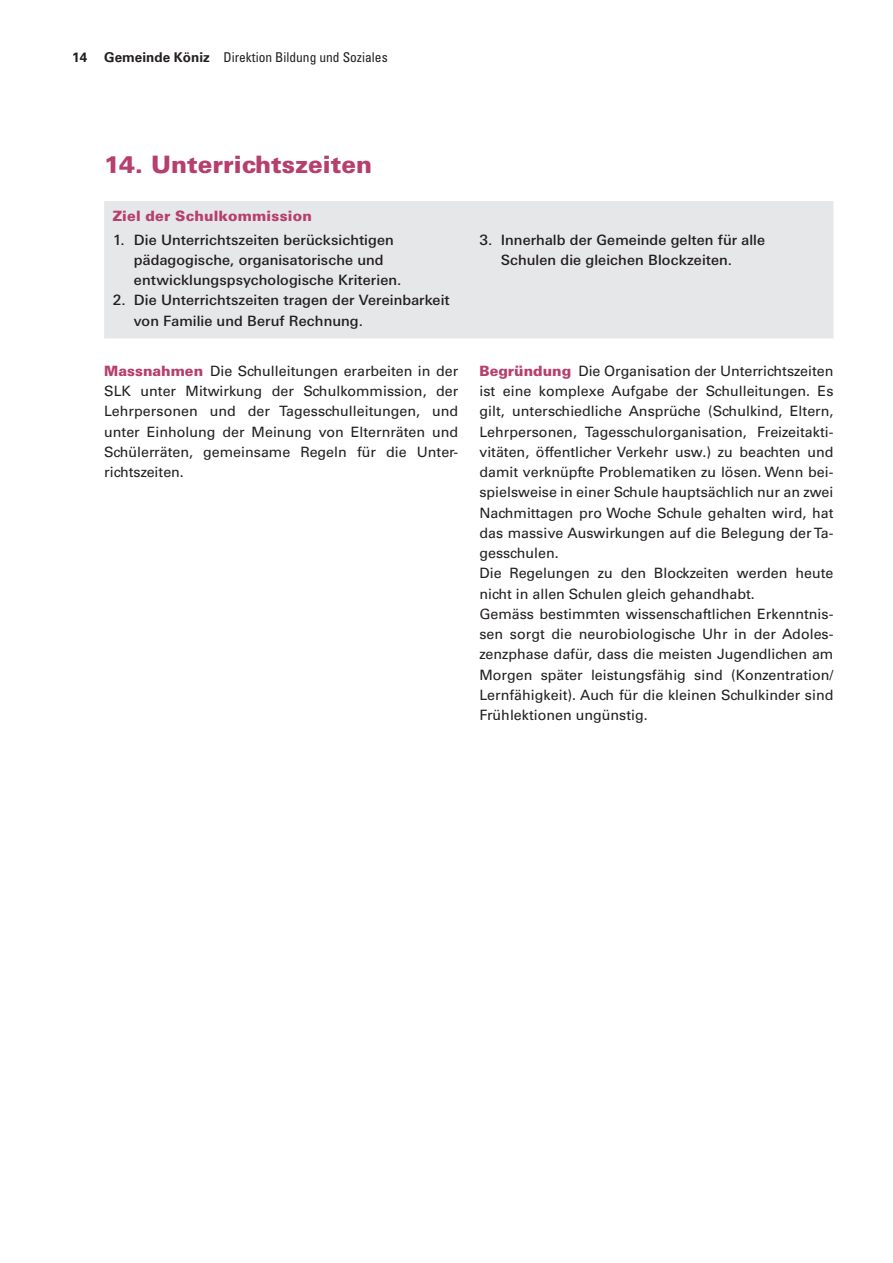
<style>
.page{position:relative;width:893px;height:1263px;background:#fff}
.page>*{position:absolute;margin:0;border:0;box-sizing:border-box;transform-origin:0 0}
.t1{font:900 24px "Univers LT";color:#b63f6d}
.t2{font:14.25px/20.2px "Univers LT";color:#231f20;text-align:justify}
.t3{font:500 14.25px/20.2px "Linotype Univers Basic";letter-spacing:.005em;color:#231f20}
.t4{font:900 14.25px "Univers LT";letter-spacing:.01em;color:#b63f6d}
.t5{font:condensed 13.5px "Univers LT";color:#231f20}
.t6{font:700 13.5px "Univers LT";color:#231f20}
.s1{font-weight:700;font-stretch:normal}
.s2{font-weight:900;color:#b63f6d}
</style>
<div class="page">
<div style="left:104px;top:201px;width:729px;height:137px;background:#e6e7e9"></div>
<p class="t6" style="left:72px;top:49px;width:17px">14</p>
<p class="t5" style="left:104px;top:48px;width:285px"><span class="s1">Gemeinde Köniz</span> Direktion Bildung und Soziales</p>
<h1 class="t1" style="left:104px;top:150px;width:269px">14. Unterrichtszeiten</h1>
<p class="t4" style="left:113px;top:207px;width:201px">Ziel der Schulkommission</p>
<p class="t3" style="left:134px;top:229px;width:269px;text-indent:-21px">1. Die Unterrichtszeiten berücksichtigen pädagogische, organisatorische und entwicklungspsychologische Kriterien.</p>
<p class="t3" style="left:134px;top:290px;width:317px;text-indent:-21px">2. Die Unterrichtszeiten tragen der Vereinbarkeit von Familie und Beruf Rechnung.</p>
<p class="t3" style="left:501px;top:229px;width:266px;text-indent:-21px">3. Innerhalb der Gemeinde gelten für alle<br>Schulen die gleichen Blockzeiten.</p>
<p class="t2" style="left:104px;top:361px;width:356px"><span class="s2">Massnahmen</span> Die Schulleitungen erarbeiten in der SLK unter Mitwirkung der Schulkommission, der Lehrpersonen und der Tagesschulleitungen, und unter Einholung der Meinung von Elternräten und Schülerräten, gemeinsame Regeln für die Unter&shy;richtszeiten.</p>
<p class="t2" style="left:479px;top:361px;width:356px;text-align:left"><span class="s2">Begründung</span> Die Organisation der Unterrichtszeiten ist eine komplexe Aufgabe der Schulleitungen. Es gilt, unterschiedliche Ansprüche (Schulkind, Eltern, Lehrpersonen, Tagesschulorganisation, Freizeitakti&shy;vitäten, öffentlicher Verkehr usw.) zu beachten und damit verknüpfte Problematiken zu lösen. Wenn bei&shy;spielsweise in einer Schule hauptsächlich nur an zwei Nachmittagen pro Woche Schule gehalten wird, hat das massive Auswirkungen auf die Belegung der Ta&shy;gesschulen.<br>Die Regelungen zu den Blockzeiten werden heute nicht in allen Schulen gleich gehandhabt.<br>Gemäss bestimmten wissenschaftlichen Erkenntnis&shy;sen sorgt die neurobiologische Uhr in der Adoles&shy;zenzphase dafür, dass die meisten Jugendlichen am Morgen später leistungsfähig sind (Konzentration/ Lernfähigkeit). Auch für die kleinen Schulkinder sind Frühlektionen ungünstig.</p>
</div>
